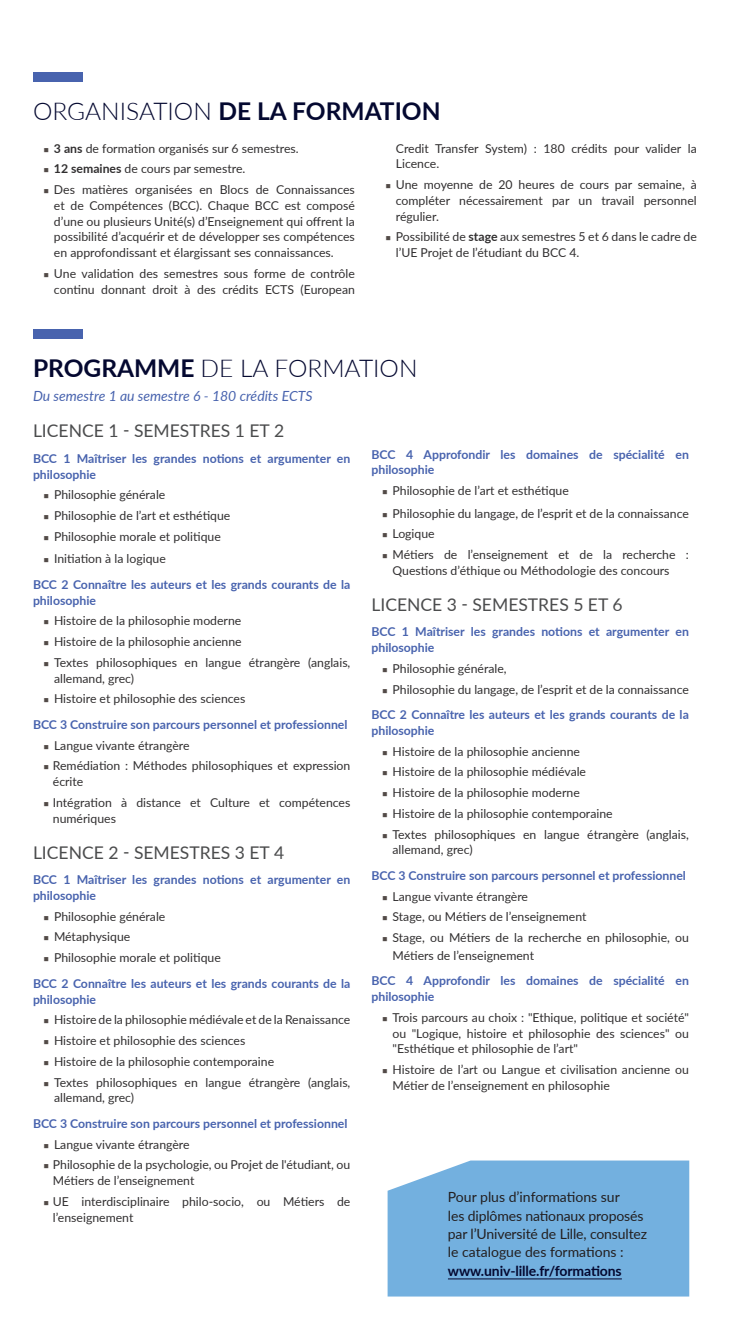
<style>
.page{position:relative;width:735px;height:1340px;background:#fff}
.page>*{position:absolute;margin:0;border:0;box-sizing:border-box;transform-origin:0 0}
.titre_rubrique{font:700 24.5px "Lato";color:#040830}
.titre_rubrique-2{font:300 24.5px "Lato";color:#040830}
.Semestres{font:17.5px "Lato";color:#4b4c4d}
.t1{font:14px/18.4px "Lato";letter-spacing:-.01em;color:#231f20}
.Formation_-_UE{font:italic 14px "Lato";color:#4863ae}
.t2{font:12.25px/15.8px "Lato";color:#312f30}
.Formation_-_UE-2{font:700 12.25px/15.8px "Lato";color:#4863ae}
.s1{font-weight:300}
.s2{font-weight:700}
.s3{font-weight:700;color:#040830}
</style>
<div class="page">
<div style="left:33px;top:72px;width:50px;height:10px;background:#4863ae"></div>
<div style="left:387px;top:1160px;width:302px;height:136px;background:#73b0df"></div>
<hr style="left:447px;top:1278px;width:174px;height:1px;background:#040830">
<div style="left:33px;top:329px;width:50px;height:9px;background:#4863ae"></div>
<p class="titre_rubrique" style="left:33px;top:93px;width:409px"><span class="s1">ORGANISATION</span> DE LA FORMATION</p>
<p class="t2" style="left:54px;top:140px;width:246px"><span class="s2">3 ans</span> de formation organisés sur 6 semestres.</p>
<p class="t2" style="left:54px;top:160px;width:193px"><span class="s2">12 semaines</span> de cours par semestre.</p>
<p class="t2" style="left:54px;top:181px;width:302px;text-align:justify">Des matières organisées en Blocs de Connaissances et de Compétences (BCC). Chaque BCC est composé d’une ou plusieurs Unité(s) d’Enseignement qui offrent la possibilité d’acquérir et de développer ses compétences en approfondissant et élargissant ses connaissances.</p>
<p class="t2" style="left:54px;top:265px;width:302px">Une validation des semestres sous forme de contrôle continu donnant droit à des crédits ECTS (European</p>
<p class="t2" style="left:395px;top:140px;width:302px">Credit Transfer System) : 180 crédits pour valider la<br>Licence.</p>
<p class="t2" style="left:395px;top:176px;width:302px;text-align:justify">Une moyenne de 20 heures de cours par semaine, à compléter nécessairement par un travail personnel régulier.</p>
<p class="t2" style="left:395px;top:228px;width:302px">Possibilité de <span class="s2">stage</span> aux semestres 5 et 6 dans le cadre de l’UE Projet de l’étudiant du BCC 4.</p>
<p class="titre_rubrique-2" style="left:33px;top:351px;width:386px"><span class="s2">PROGRAMME</span> DE LA FORMATION</p>
<p class="Formation_-_UE" style="left:33px;top:385px;width:281px">Du semestre 1 au semestre 6 - 180 crédits ECTS</p>
<p class="Semestres" style="left:33px;top:418px;width:252px">LICENCE 1 - SEMESTRES 1 ET 2</p>
<p class="Formation_-_UE-2" style="left:33px;top:450px;width:319px">BCC 1 Maîtriser les grandes notions et argumenter en philosophie</p>
<p class="t2" style="left:54px;top:486px;width:113px">Philosophie générale</p>
<p class="t2" style="left:54px;top:507px;width:178px">Philosophie de l’art et esthétique</p>
<p class="t2" style="left:54px;top:528px;width:168px">Philosophie morale et politique</p>
<p class="t2" style="left:54px;top:550px;width:113px">Initiation à la logique</p>
<p class="Formation_-_UE-2" style="left:33px;top:576px;width:319px">BCC 2 Connaître les auteurs et les grands courants de la philosophie</p>
<p class="t2" style="left:54px;top:612px;width:189px">Histoire de la philosophie moderne</p>
<p class="t2" style="left:54px;top:633px;width:189px">Histoire de la philosophie ancienne</p>
<p class="t2" style="left:54px;top:654px;width:298px">Textes philosophiques en langue étrangère (anglais, allemand, grec)</p>
<p class="t2" style="left:54px;top:690px;width:193px">Histoire et philosophie des sciences</p>
<p class="Formation_-_UE-2" style="left:33px;top:716px;width:316px">BCC 3 Construire son parcours personnel et professionnel</p>
<p class="t2" style="left:54px;top:737px;width:137px">Langue vivante étrangère</p>
<p class="t2" style="left:53px;top:757px;width:299px">Remédiation : Méthodes philosophiques et expression écrite</p>
<p class="t2" style="left:53px;top:794px;width:299px">Intégration à distance et Culture et compétences numériques</p>
<p class="Semestres" style="left:33px;top:839px;width:252px">LICENCE 2 - SEMESTRES 3 ET 4</p>
<p class="Formation_-_UE-2" style="left:33px;top:871px;width:319px">BCC 1 Maîtriser les grandes notions et argumenter en philosophie</p>
<p class="t2" style="left:54px;top:907px;width:113px">Philosophie générale</p>
<p class="t2" style="left:54px;top:928px;width:78px">Métaphysique</p>
<p class="t2" style="left:54px;top:949px;width:168px">Philosophie morale et politique</p>
<p class="Formation_-_UE-2" style="left:33px;top:975px;width:319px">BCC 2 Connaître les auteurs et les grands courants de la philosophie</p>
<p class="t2" style="left:54px;top:1011px;width:298px">Histoire de la philosophie médiévale et de la Renaissance</p>
<p class="t2" style="left:54px;top:1032px;width:193px">Histoire et philosophie des sciences</p>
<p class="t2" style="left:54px;top:1052px;width:221px">Histoire de la philosophie contemporaine</p>
<p class="t2" style="left:54px;top:1073px;width:298px">Textes philosophiques en langue étrangère (anglais, allemand, grec)</p>
<p class="Formation_-_UE-2" style="left:33px;top:1115px;width:316px">BCC 3 Construire son parcours personnel et professionnel</p>
<p class="t2" style="left:54px;top:1135px;width:137px">Langue vivante étrangère</p>
<p class="t2" style="left:53px;top:1156px;width:299px">Philosophie de la psychologie, ou Projet de l'étudiant, ou<br>Métiers de l’enseignement</p>
<p class="t2" style="left:53px;top:1192px;width:299px">UE interdisciplinaire philo-socio, ou Métiers de l’enseignement</p>
<p class="Formation_-_UE-2" style="left:371px;top:446px;width:319px">BCC 4 Approfondir les domaines de spécialité en philosophie</p>
<p class="t2" style="left:392px;top:482px;width:178px">Philosophie de l’art et esthétique</p>
<p class="t2" style="left:392px;top:505px;width:298px">Philosophie du langage, de l’esprit et de la connaissance</p>
<p class="t2" style="left:392px;top:525px;width:44px">Logique</p>
<p class="t2" style="left:392px;top:546px;width:298px">Métiers de l’enseignement et de la recherche :<br>Questions d’éthique ou Méthodologie des concours</p>
<p class="Semestres" style="left:371px;top:592px;width:252px">LICENCE 3 - SEMESTRES 5 ET 6</p>
<p class="Formation_-_UE-2" style="left:371px;top:623px;width:319px">BCC 1 Maîtriser les grandes notions et argumenter en philosophie</p>
<p class="t2" style="left:392px;top:660px;width:116px">Philosophie générale,</p>
<p class="t2" style="left:392px;top:680px;width:298px">Philosophie du langage, de l’esprit et de la connaissance</p>
<p class="Formation_-_UE-2" style="left:371px;top:706px;width:319px">BCC 2 Connaître les auteurs et les grands courants de la philosophie</p>
<p class="t2" style="left:392px;top:743px;width:189px">Histoire de la philosophie ancienne</p>
<p class="t2" style="left:392px;top:763px;width:195px">Histoire de la philosophie médiévale</p>
<p class="t2" style="left:392px;top:784px;width:189px">Histoire de la philosophie moderne</p>
<p class="t2" style="left:392px;top:805px;width:221px">Histoire de la philosophie contemporaine</p>
<p class="t2" style="left:392px;top:825px;width:298px">Textes philosophiques en langue étrangère (anglais, allemand, grec)</p>
<p class="Formation_-_UE-2" style="left:371px;top:867px;width:316px">BCC 3 Construire son parcours personnel et professionnel</p>
<p class="t2" style="left:392px;top:888px;width:137px">Langue vivante étrangère</p>
<p class="t2" style="left:392px;top:908px;width:195px">Stage, ou Métiers de l’enseignement</p>
<p class="t2" style="left:392px;top:928px;width:298px;line-height:17.5px">Stage, ou Métiers de la recherche en philosophie, ou<br>Métiers de l’enseignement</p>
<p class="Formation_-_UE-2" style="left:371px;top:972px;width:319px">BCC 4 Approfondir les domaines de spécialité en philosophie</p>
<p class="t2" style="left:392px;top:1009px;width:298px;text-align:justify">Trois parcours au choix : "Ethique, politique et société" ou "Logique, histoire et philosophie des sciences" ou "Esthétique et philosophie de l’art"</p>
<p class="t2" style="left:392px;top:1061px;width:298px">Histoire de l’art ou Langue et civilisation ancienne ou<br>Métier de l’enseignement en philosophie</p>
<p class="t1" style="left:447px;top:1187px;width:200px">Pour plus d’informations sur<br>les diplômes nationaux proposés par l’Université de Lille, consultez le catalogue des formations : <span class="s3">www.univ-lille.fr/formations</span></p>
</div>
